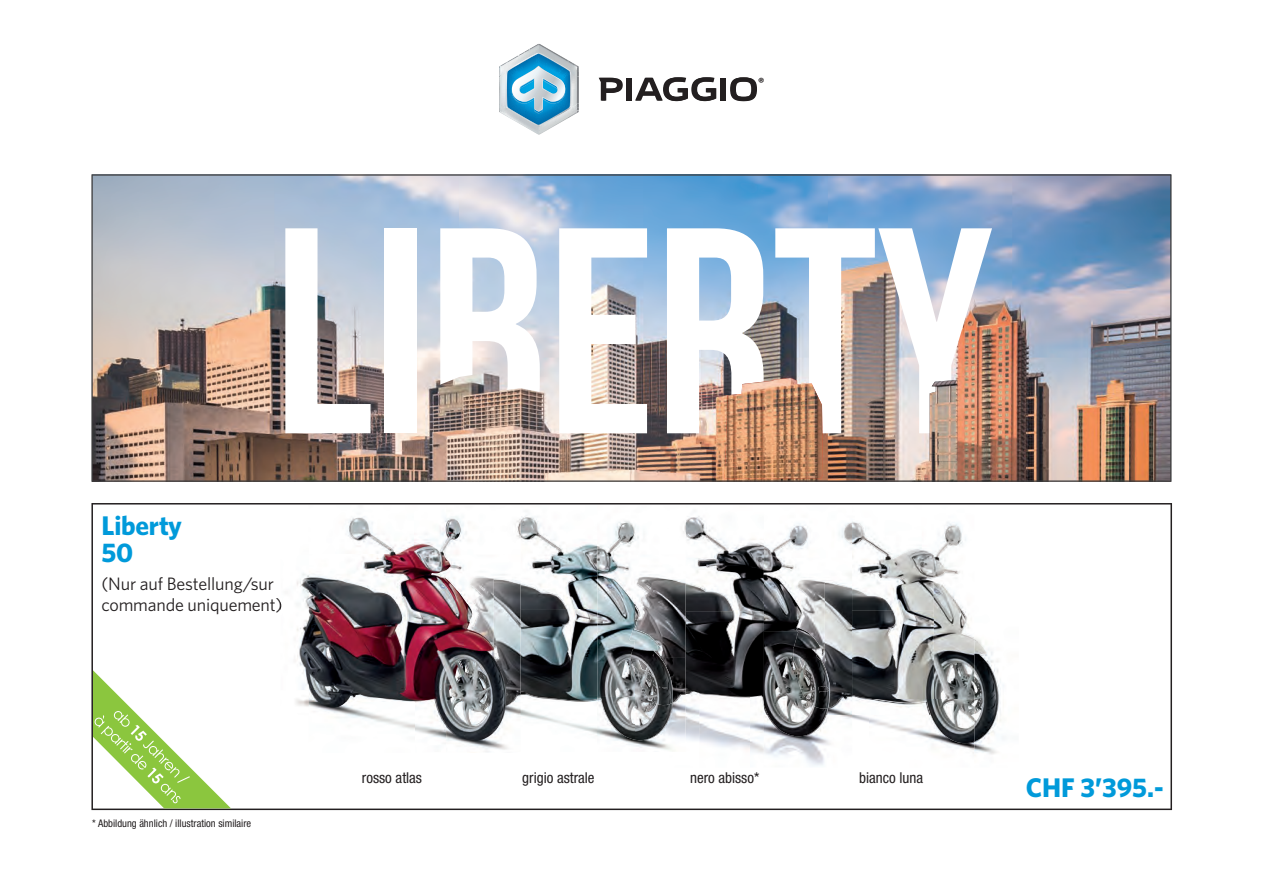
<style>
.page{position:relative;width:1263px;height:893px;background:#fff}
.page>*{position:absolute;margin:0;border:0;box-sizing:border-box;transform-origin:0 0}
.t1{font:292.8px "Bebas Neue";color:#fff}
.t2{font:700 27px/27px "Whitney";letter-spacing:-.01em;color:#009ada}
.t3{font:18px/21.6px "Whitney";letter-spacing:-.01em;color:#231f20}
.t4{font:condensed 15px "Helvetica Neue LT Pro";color:#231f20}
.t5{font:condensed 10.5px "Helvetica Neue LT Pro";color:#231f20}
</style>
<div class="page">
<div style="left:627px;top:78px;width:5px;height:23px;background:#231f20"></div>
<div style="left:721px;top:78px;width:5px;height:23px;background:#231f20"></div>
<svg style="left:91px;top:503px;width:1081px;height:307px"></svg>
<svg style="left:93px;top:670px;width:138px;height:138px"></svg>
<svg style="left:599px;top:78px;width:24px;height:23px"></svg>
<div style="left:626px;top:78px;width:5px;height:23px;background:#231f20"></div>
<div style="left:720px;top:78px;width:5px;height:23px;background:#231f20"></div>
<svg style="left:635px;top:77px;width:81px;height:24px"></svg>
<svg style="left:730px;top:77px;width:34px;height:24px"></svg>
<svg style="left:499px;top:44px;width:80px;height:91px"></svg>
<img style="left:91px;top:174px;width:1080px;height:308px">
<img style="left:430px;top:373px;width:114px;height:106px">
<img style="left:725px;top:378px;width:98px;height:100px">
<img style="left:930px;top:380px;width:27px;height:81px">
<img style="left:764px;top:505px;width:158px;height:53px">
<img style="left:922px;top:505px;width:52px;height:21px">
<img style="left:828px;top:699px;width:44px;height:16px">
<img style="left:852px;top:715px;width:122px;height:52px">
<img style="left:974px;top:505px;width:45px;height:262px">
<svg style="left:974px;top:672px;width:8px;height:51px"></svg>
<img style="left:852px;top:522px;width:82px;height:177px">
<img style="left:933px;top:526px;width:41px;height:173px">
<img style="left:872px;top:699px;width:102px;height:44px">
<img style="left:974px;top:672px;width:7px;height:50px">
<img style="left:685px;top:505px;width:79px;height:15px">
<img style="left:699px;top:705px;width:51px;height:62px">
<img style="left:648px;top:705px;width:51px;height:62px">
<img style="left:750px;top:705px;width:14px;height:62px">
<img style="left:597px;top:752px;width:51px;height:15px">
<img style="left:764px;top:558px;width:60px;height:52px">
<img style="left:796px;top:610px;width:1px;height:18px">
<img style="left:764px;top:715px;width:88px;height:52px">
<img style="left:824px;top:523px;width:28px;height:185px">
<img style="left:797px;top:580px;width:28px;height:48px">
<img style="left:685px;top:520px;width:79px;height:185px">
<img style="left:764px;top:526px;width:34px;height:47px">
<img style="left:764px;top:631px;width:64px;height:105px">
<img style="left:793px;top:628px;width:37px;height:81px">
<img style="left:309px;top:505px;width:376px;height:50px">
<img style="left:520px;top:701px;width:77px;height:51px">
<img style="left:597px;top:703px;width:88px;height:49px">
<img style="left:635px;top:523px;width:50px;height:135px">
<img style="left:673px;top:658px;width:12px;height:45px">
<img style="left:520px;top:581px;width:56px;height:28px">
<img style="left:520px;top:521px;width:56px;height:60px">
<img style="left:520px;top:609px;width:77px;height:92px">
<img style="left:597px;top:523px;width:38px;height:217px">
<img style="left:635px;top:605px;width:38px;height:135px">
<img style="left:629px;top:619px;width:44px;height:86px">
<img style="left:309px;top:555px;width:106px;height:197px">
<img style="left:415px;top:555px;width:31px;height:98px">
<img style="left:415px;top:653px;width:31px;height:99px">
<img style="left:468px;top:752px;width:52px;height:1px">
<img style="left:281px;top:505px;width:28px;height:247px">
<svg style="left:281px;top:598px;width:1px;height:17px"></svg>
<img style="left:446px;top:555px;width:47px;height:49px">
<img style="left:446px;top:604px;width:20px;height:49px">
<img style="left:446px;top:653px;width:74px;height:99px">
<img style="left:493px;top:521px;width:27px;height:186px">
<img style="left:466px;top:577px;width:28px;height:129px">
<img style="left:305px;top:518px;width:103px;height:145px">
<h1 class="t1" style="left:274px;top:172px;width:721px">LIBERTY</h1>
<h2 class="t2" style="left:101px;top:511px;width:82px">Liberty<br>50</h2>
<p class="t3" style="left:101px;top:572px;width:183px">(Nur auf Bestellung/sur commande uniquement)</p>
<p class="t5" style="left:92px;top:817px;width:160px">* Abbildung ähnlich / illustration similaire</p>
<p class="t4" style="left:362px;top:769px;width:62px">rosso atlas</p>
<p class="t4" style="left:522px;top:769px;width:74px">grigio astrale</p>
<p class="t4" style="left:690px;top:769px;width:71px">nero abisso*</p>
<p class="t4" style="left:859px;top:769px;width:65px">bianco luna</p>
<h2 class="t2" style="left:1026px;top:773px;width:139px">CHF 3’395.-</h2>
</div>
